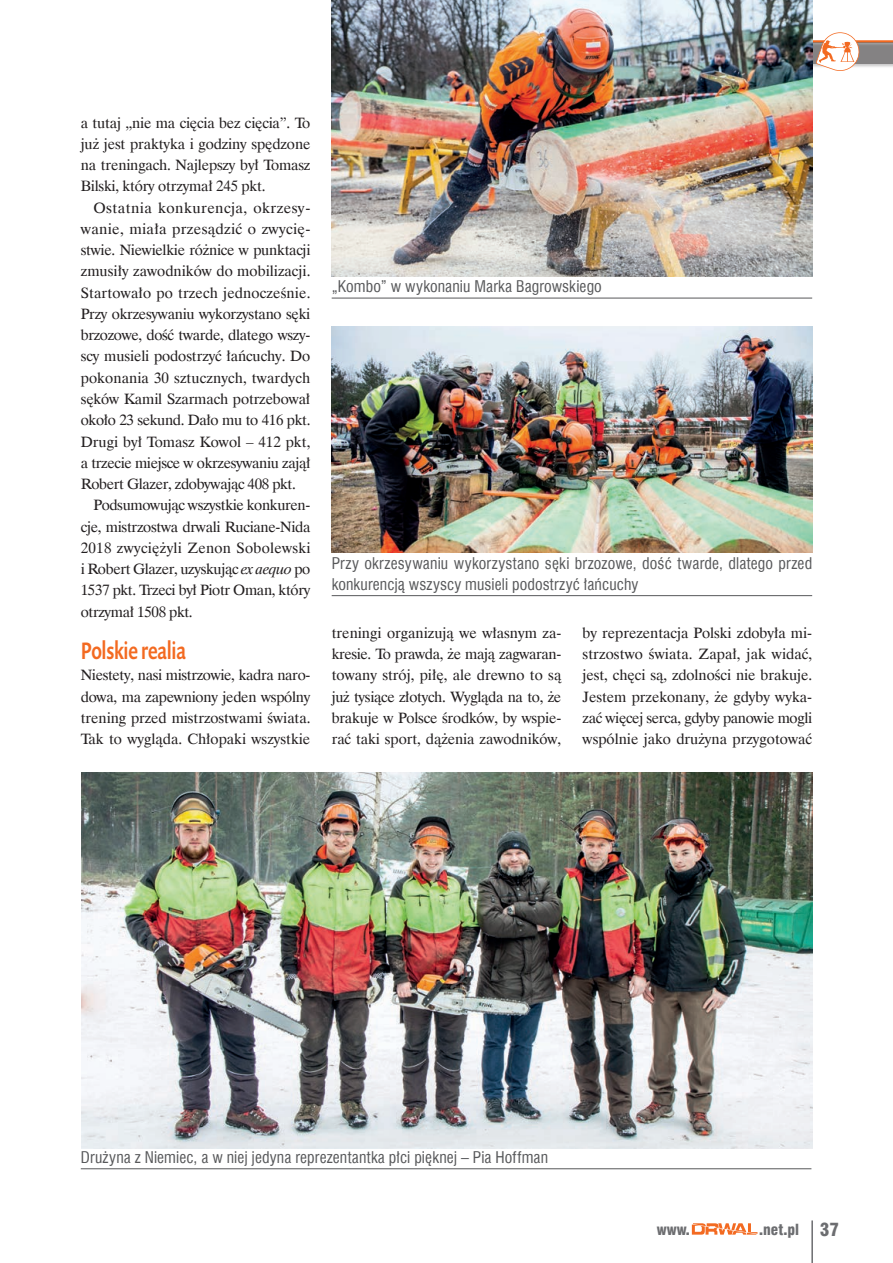
<style>
.page{position:relative;width:893px;height:1263px;background:#fff}
.page>*{position:absolute;margin:0;border:0;box-sizing:border-box;transform-origin:0 0}
.SRODTYT{font:500 24px "Prenton RP Pro";letter-spacing:-.015em;color:#f36a21;scale:.75 1}
.FOTO-PODPIS-LINIA{font:15.75px/21px "Swis 721 Cn EU";letter-spacing:.01em;color:#57585a}
.TXT{font:15px/21.3px "Dutch 801 EU";letter-spacing:-.025em;color:#231f20;text-align:justify}
.TXT-bez_wcięcia{font:15px/21.3px "Dutch 801 EU";letter-spacing:-.005em;color:#231f20;text-align:justify}
.t1{font:15px "Swis 721 Blk Cn EU";color:#6c6d70}
.s1{font-style:italic}
.s2{font-size:18px}
</style>
<div class="page">
<svg style="left:692px;top:1223px;width:65px;height:11px"></svg>
<hr style="left:811px;top:1220px;width:2px;height:43px;background:#6c6d70">
<hr style="left:799px;top:40px;width:94px;height:3px;background:#f36a21">
<div style="left:799px;top:42px;width:94px;height:26px;background:#231f20;opacity:.6"></div>
<svg style="left:812px;top:43px;width:81px;height:21px"></svg>
<svg style="left:816px;top:32px;width:46px;height:39px"></svg>
<img style="left:81px;top:773px;width:731px;height:375px">
<hr style="left:332px;top:298px;width:480px;height:1px;background:#57585a">
<img style="left:332px;top:0;width:480px;height:276px">
<img style="left:332px;top:326px;width:480px;height:227px">
<hr style="left:332px;top:595px;width:480px;height:1px;background:#57585a">
<hr style="left:81px;top:1168px;width:730px;height:1px;background:#57585a">
<p class="TXT" style="left:81px;top:112px;width:231px">a tutaj „nie ma cięcia bez cięcia”. To już jest praktyka i godziny spędzone na treningach. Najlepszy był Tomasz Bilski, który otrzymał 245 pkt.</p>
<p class="TXT" style="left:81px;top:197px;width:231px;text-indent:13px">Ostatnia konkurencja, okrzesy&shy;wanie, miała przesądzić o zwycię&shy;stwie. Niewielkie różnice w punktacji zmusiły zawodników do mobilizacji.<br>Startowało po trzech jednocześnie.<br>Przy okrzesywaniu wykorzystano sęki brzozowe, dość twarde, dlatego wszy&shy;scy musieli podostrzyć łańcuchy. Do pokonania 30 sztucznych, twardych sęków Kamil Szarmach potrzebował około 23 sekund. Dało mu to 416 pkt.<br>Drugi był Tomasz Kowol – 412 pkt, a trzecie miejsce w okrzesywaniu zajął Robert Glazer, zdobywając 408 pkt.</p>
<p class="TXT" style="left:81px;top:495px;width:231px;text-indent:13px">Podsumowując wszystkie konkuren&shy;cje, mistrzostwa drwali Ruciane-Nida 2018 zwyciężyli Zenon Sobolewski i Robert Glazer, uzyskując <span class="s1">ex aequo</span> po 1537 pkt. Trzeci był Piotr Oman, który otrzymał 1508 pkt.</p>
<p class="SRODTYT" style="left:81px;top:634px;width:142px">Polskie realia</p>
<p class="TXT-bez_wcięcia" style="left:81px;top:665px;width:231px">Niestety, nasi mistrzowie, kadra naro&shy;dowa, ma zapewniony jeden wspólny trening przed mistrzostwami świata.<br>Tak to wygląda. Chłopaki wszystkie</p>
<p class="FOTO-PODPIS-LINIA" style="left:332px;top:276px;width:272px">„Kombo” w wykonaniu Marka Bagrowskiego</p>
<p class="FOTO-PODPIS-LINIA" style="left:332px;top:553px;width:482px">Przy okrzesywaniu wykorzystano sęki brzozowe, dość twarde, dlatego przed konkurencją wszyscy musieli podostrzyć łańcuchy</p>
<p class="TXT-bez_wcięcia" style="left:332px;top:622px;width:231px">treningi organizują we własnym za&shy;kresie. To prawda, że mają zagwaran&shy;towany strój, piłę, ale drewno to są już tysiące złotych. Wygląda na to, że brakuje w Polsce środków, by wspie&shy;rać taki sport, dążenia zawodników,</p>
<p class="TXT-bez_wcięcia" style="left:583px;top:622px;width:231px">by reprezentacja Polski zdobyła mi&shy;strzostwo świata. Zapał, jak widać, jest, chęci są, zdolności nie brakuje.<br>Jestem przekonany, że gdyby wyka&shy;zać więcej serca, gdyby panowie mogli wspólnie jako drużyna przygotować</p>
<p class="FOTO-PODPIS-LINIA" style="left:81px;top:1147px;width:469px">Drużyna z Niemiec, a w niej jedyna reprezentantka płci pięknej – Pia Hoffman</p>
<p class="t1" style="left:657px;top:1220px;width:34px">www.</p>
<p class="t1" style="left:759px;top:1220px;width:81px">.net.pl <span class="s2">37</span></p>
</div>
